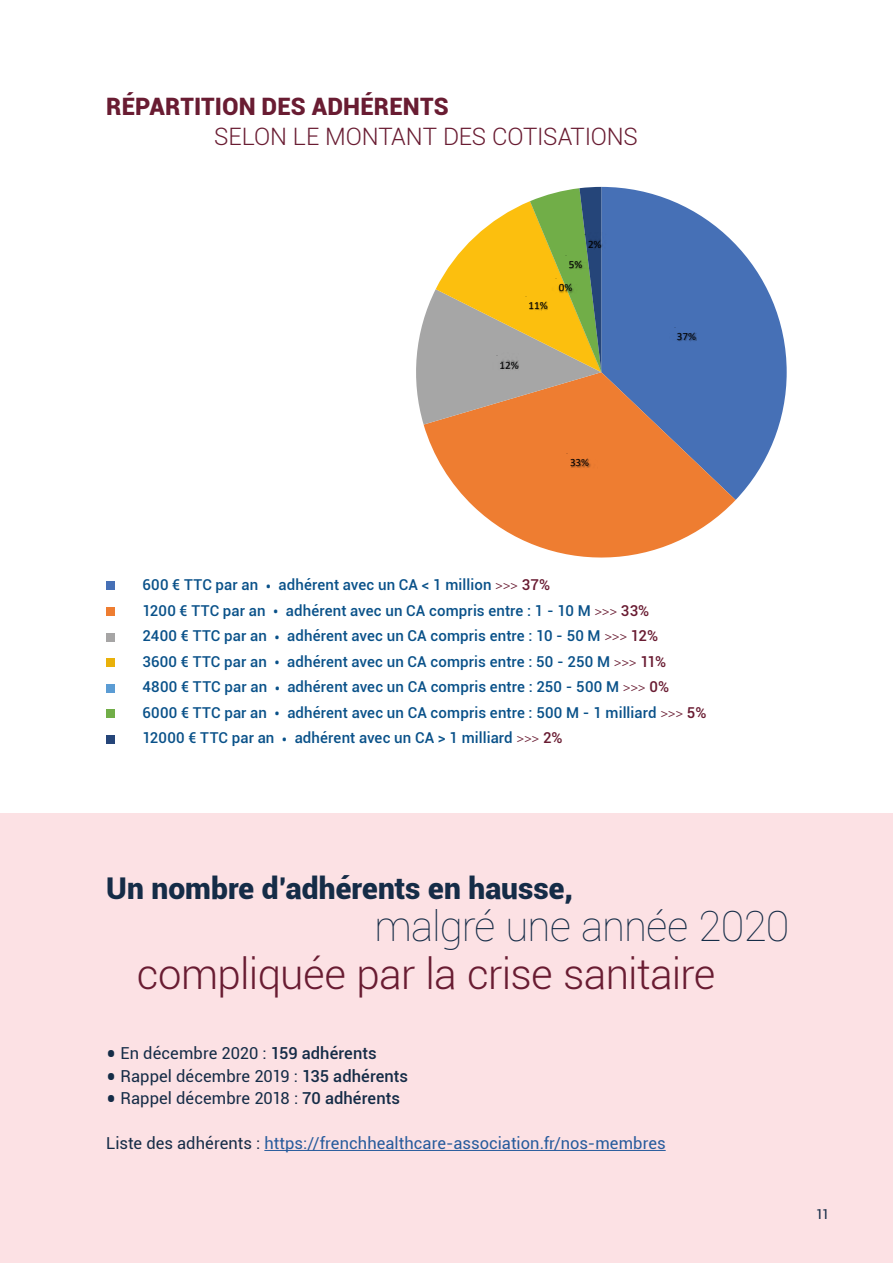
<style>
.page{position:relative;width:893px;height:1263px;background:#fff}
.page>*{position:absolute;margin:0;border:0;box-sizing:border-box;transform-origin:0 0}
.t1{font:300 42px "Roboto";letter-spacing:-.015em;color:#691c32}
.t2{font:100 42px "Roboto";letter-spacing:-.02em;color:#152c47}
.t3{font:900 30px "Roboto";color:#152c47}
.t4{font:300 24px "Roboto";letter-spacing:-.005em;color:#691c32}
.t5{font:900 24px "Roboto";letter-spacing:.005em;color:#691c32}
.t6{font:16.5px "Roboto";letter-spacing:.005em;color:#152c47}
.t7{font:16.5px "Roboto";letter-spacing:.005em;color:#275b9c}
.t8{font:500 15px/25.5px "Roboto";letter-spacing:.01em;color:#095189}
.t9{font:condensed 13.5px "Roboto";color:#152c47}
.t10{font:11.1px "Calibri";color:#020203}
.s1{font-weight:300;color:#691c32}
.s2{color:#691c32}
.s3{font-size:30px}
.s4{font-weight:500}
.s5{color:#152c47}
</style>
<div class="page">
<div style="left:106px;top:582px;width:9px;height:8px;background:#4670b6"></div>
<div style="left:106px;top:607px;width:9px;height:9px;background:#ee7d31"></div>
<div style="left:106px;top:633px;width:9px;height:8px;background:#a6a5a5"></div>
<div style="left:106px;top:658px;width:9px;height:9px;background:#e9b10a"></div>
<div style="left:106px;top:684px;width:9px;height:8px;background:#5b9cd4"></div>
<div style="left:106px;top:709px;width:9px;height:9px;background:#71ae48"></div>
<div style="left:106px;top:735px;width:9px;height:8px;background:#254579"></div>
<svg style="left:601px;top:187px;width:186px;height:313px;fill:#4670b6"></svg>
<svg style="left:424px;top:372px;width:312px;height:186px;fill:#ee7d31"></svg>
<svg style="left:416px;top:187px;width:185px;height:238px"></svg>
<img style="left:670px;top:324px;width:35px;height:28px">
<img style="left:562px;top:451px;width:35px;height:27px">
<img style="left:492px;top:353px;width:36px;height:28px">
<img style="left:521px;top:293px;width:35px;height:28px">
<img style="left:551px;top:275px;width:30px;height:28px">
<img style="left:561px;top:252px;width:30px;height:28px">
<img style="left:580px;top:232px;width:31px;height:28px">
<div style="left:0;top:813px;width:893px;height:450px;background:#fce1e4"></div>
<hr style="left:264px;top:1150px;width:402px;height:1px;background:#275b9c">
<h3 class="t5" style="left:106px;top:89px;width:344px">RÉPARTITION DES ADHÉRENTS</h3>
<h3 class="t4" style="left:214px;top:120px;width:425px">SELON LE MONTANT DES COTISATIONS</h3>
<p class="t10" style="left:588px;top:236px;width:15px">2%</p>
<p class="t10" style="left:569px;top:256px;width:15px">5%</p>
<p class="t10" style="left:529px;top:297px;width:21px">11%</p>
<p class="t10" style="left:559px;top:279px;width:15px">0%</p>
<p class="t10" style="left:499px;top:357px;width:21px">12%</p>
<p class="t10" style="left:570px;top:455px;width:21px">33%</p>
<p class="t10" style="left:677px;top:328px;width:21px">37%</p>
<p class="t8" style="left:142px;top:571px;width:565px">600 € TTC par an • adhérent avec un CA &lt; 1 million <span class="s1">&gt;&gt;&gt;</span> <span class="s2">37%<br></span>1200 € TTC par an • adhérent avec un CA compris entre : 1 - 10 M <span class="s1">&gt;&gt;&gt;</span> <span class="s2">33%<br></span>2400 € TTC par an • adhérent avec un CA compris entre : 10 - 50 M <span class="s1">&gt;&gt;&gt;</span> <span class="s2">12%<br></span>3600 € TTC par an • adhérent avec un CA compris entre : 50 - 250 M <span class="s1">&gt;&gt;&gt;</span> <span class="s2">11%<br></span>4800 € TTC par an • adhérent avec un CA compris entre : 250 - 500 M <span class="s1">&gt;&gt;&gt;</span> <span class="s2">0% </span>6000 € TTC par an • adhérent avec un CA compris entre : 500 M - 1 milliard <span class="s1">&gt;&gt;&gt;</span> <span class="s2">5% </span>12000 € TTC par an • adhérent avec un CA &gt; 1 milliard <span class="s1">&gt;&gt;&gt;</span> <span class="s2">2%</span></p>
<h2 class="t3" style="left:106px;top:867px;width:468px">Un nombre d’adhérents en hausse,</h2>
<h1 class="t2" style="left:374px;top:897px;width:416px">malgré une année 2020</h1>
<h1 class="t1" style="left:137px;top:945px;width:580px">compliquée par la crise sanitaire</h1>
<p class="t6" style="left:106px;top:1042px;width:272px"><span class="s3">•</span> En décembre 2020 : <span class="s4">159 adhérents</span></p>
<p class="t6" style="left:106px;top:1064px;width:303px"><span class="s3">•</span> Rappel décembre 2019 : <span class="s4">135 adhérents</span></p>
<p class="t6" style="left:106px;top:1087px;width:295px"><span class="s3">•</span> Rappel décembre 2018 : <span class="s4">70 adhérents</span></p>
<p class="t7" style="left:106px;top:1132px;width:561px"><span class="s5">Liste des adhérents :</span> https://frenchhealthcare-association.fr/nos-membres</p>
<p class="t9" style="left:815px;top:1205px;width:15px">07</p>
<p class="t9" style="left:816px;top:1205px;width:14px">11</p>
</div>
